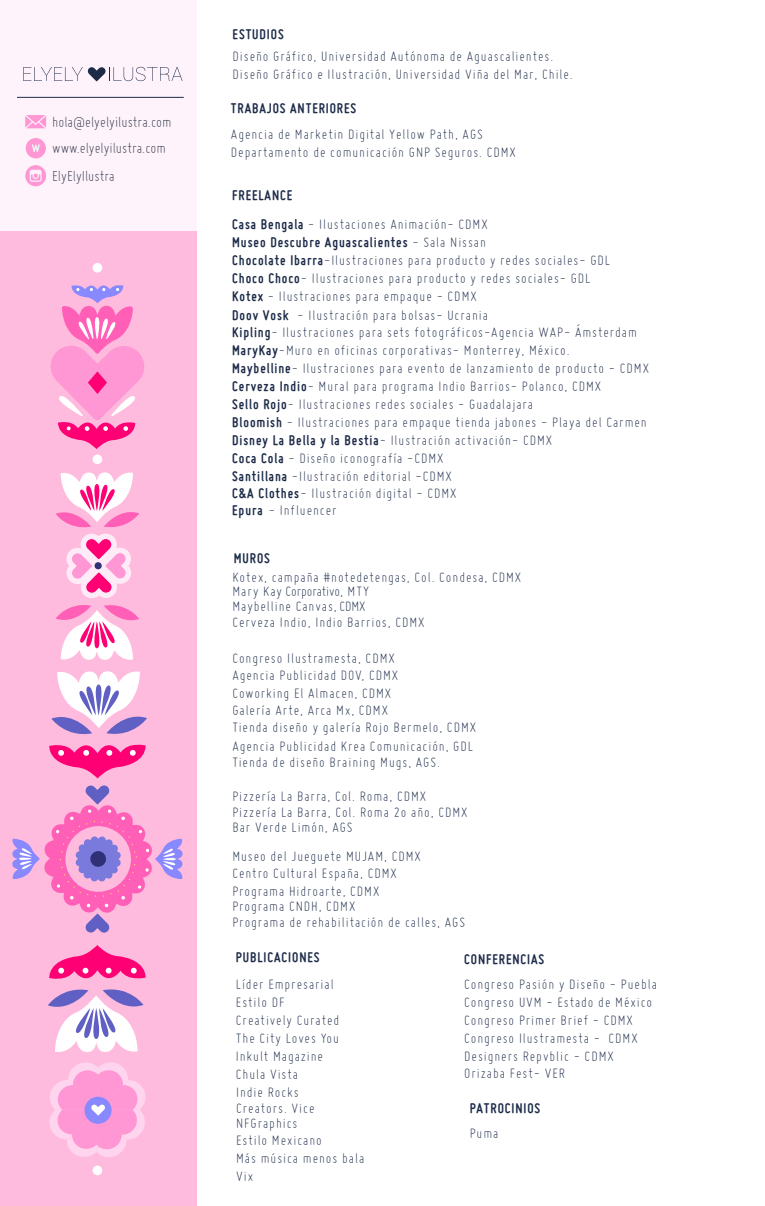
<style>
.page{position:relative;width:765px;height:1206px;background:#fff}
.page>*{position:absolute;margin:0;border:0;box-sizing:border-box;transform-origin:0 0}
.t1{font:300 15.88px "Miso";color:#2e374a}
.t2{font:300 15px/18px "Miso";letter-spacing:.06em;color:#1d2b49}
.t3{font:700 15px "Miso";letter-spacing:.06em;color:#1d2b49}
.s1{font-weight:700}
</style>
<div class="page">
<div style="left:0;top:230px;width:196px;height:976px;background:#fbd"></div>
<div style="left:0;top:0;width:196px;height:231px;background:#fff3fb"></div>
<hr style="left:17px;top:97px;width:167px;height:1px;background:#1d2b49">
<svg style="left:25px;top:115px;width:21px;height:13px"></svg>
<svg style="left:25px;top:165px;width:21px;height:21px"></svg>
<svg style="left:26px;top:138px;width:20px;height:20px"></svg>
<svg style="left:23px;top:67px;width:160px;height:14px"></svg>
<svg style="left:49px;top:1062px;width:96px;height:95px"></svg>
<svg style="left:49px;top:671px;width:98px;height:107px"></svg>
<svg style="left:48px;top:945px;width:98px;height:107px"></svg>
<svg style="left:56px;top:472px;width:83px;height:188px"></svg>
<div style="left:93px;top:454px;width:9px;height:10px;background:#fff;border-radius:50%"></div>
<div style="left:93px;top:1165px;width:9px;height:10px;background:#fff;border-radius:50%"></div>
<div style="left:93px;top:263px;width:9px;height:9px;background:#fff;border-radius:50%"></div>
<svg style="left:50px;top:285px;width:94px;height:164px"></svg>
<svg style="left:12px;top:785px;width:171px;height:147px"></svg>
<p class="t1" style="left:52px;top:113px;width:121px">hola@elyelyilustra.com</p>
<p class="t1" style="left:52px;top:139px;width:115px">www.elyelyilustra.com</p>
<p class="t1" style="left:52px;top:167px;width:64px">ElyElyIlustra</p>
<p class="t3" style="left:233px;top:25px;width:53px">ESTUDIOS</p>
<p class="t2" style="left:233px;top:47px;width:342px;line-height:17.5px">Diseño Gráfico, Universidad Autónoma de Aguascalientes.<br>Diseño Gráfico e Ilustración, Universidad Viña del Mar, Chile.</p>
<p class="t3" style="left:231px;top:99px;width:127px">TRABAJOS ANTERIORES</p>
<p class="t2" style="left:231px;top:125px;width:286px">Agencia de Marketin Digital Yellow Path, AGS<br>Departamento de comunicación GNP Seguros. CDMX</p>
<p class="t3" style="left:232px;top:187px;width:62px">FREELANCE</p>
<p class="t2" style="left:232px;top:214px;width:379px"><span class="s1">Casa Bengala</span> - Ilustaciones Animación- CDMX<br><span class="s1">Museo Descubre Aguascalientes</span> - Sala Nissan<br><span class="s1">Chocolate Ibarra</span>-Ilustraciones para producto y redes sociales- GDL <span class="s1">Choco Choco</span>- Ilustraciones para producto y redes sociales- GDL <span class="s1">Kotex</span> - Ilustraciones para empaque - CDMX<br><span class="s1">Doov Vosk</span></p>
<p class="t2" style="left:232px;top:323px;width:418px"><span class="s1">Kipling</span>- Ilustraciones para sets fotográficos-Agencia WAP- Ámsterdam <span class="s1">MaryKay</span>-Muro en oficinas corporativas- Monterrey, México.<br><span class="s1">Maybelline</span>- Ilustraciones para evento de lanzamiento de producto - CDMX <span class="s1">Cerveza Indio</span>- Mural para programa Indio Barrios- Polanco, CDMX<br><span class="s1">Sello Rojo</span>- Ilustraciones redes sociales - Guadalajara<br><span class="s1">Bloomish</span> - Ilustraciones para empaque tienda jabones - Playa del Carmen <span class="s1">Disney La Bella y la Bestia</span>- Ilustración activación- CDMX<br><span class="s1">Coca Cola</span> - Diseño iconografía -CDMX<br><span class="s1">Santillana</span> -Ilustración editorial -CDMX</p>
<p class="t2" style="left:232px;top:484px;width:226px;line-height:17.1px"><span class="s1">C&amp;A Clothes</span>- Ilustración digital - CDMX<br><span class="s1">Epura</span> - Influencer</p>
<p class="t2" style="left:298px;top:306px;width:192px">- Ilustración para bolsas- Ucrania</p>
<p class="t3" style="left:234px;top:549px;width:38px">MUROS</p>
<p class="t2" style="left:232px;top:567px;width:290px">Kotex, campaña #notedetengas, Col. Condesa, CDMX</p>
<p class="t2" style="left:232px;top:584px;width:138px;line-height:14.4px">Mary Kay Corporativo, MTY<br>Maybelline Canvas, CDMX</p>
<p class="t2" style="left:232px;top:613px;width:194px">Cerveza Indio, Indio Barrios, CDMX</p>
<p class="t2" style="left:232px;top:649px;width:167px;line-height:17.4px">Congreso Ilustramesta, CDMX<br>Agencia Publicidad DOV, CDMX</p>
<p class="t2" style="left:232px;top:683px;width:160px">Coworking El Almacen, CDMX</p>
<p class="t2" style="left:232px;top:702px;width:245px;line-height:16.8px">Galería Arte, Arca Mx, CDMX<br>Tienda diseño y galería Rojo Bermelo, CDMX</p>
<p class="t2" style="left:232px;top:753px;width:209px">Tienda de diseño Braining Mugs, AGS.</p>
<p class="t2" style="left:232px;top:737px;width:242px">Agencia Publicidad Krea Comunicación, GDL</p>
<p class="t2" style="left:232px;top:787px;width:195px">Pizzería La Barra, Col. Roma, CDMX</p>
<p class="t2" style="left:232px;top:803px;width:237px">Pizzería La Barra, Col. Roma 2o año, CDMX</p>
<p class="t2" style="left:232px;top:818px;width:122px">Bar Verde Limón, AGS</p>
<p class="t2" style="left:232px;top:848px;width:190px;line-height:17.1px">Museo del Jueguete MUJAM, CDMX<br>Centro Cultural España, CDMX<br>Programa Hidroarte, CDMX</p>
<p class="t2" style="left:232px;top:896px;width:124px">Programa CNDH, CDMX</p>
<p class="t2" style="left:232px;top:913px;width:234px">Programa de rehabilitación de calles, AGS</p>
<p class="t3" style="left:236px;top:949px;width:85px">PUBLICACIONES</p>
<p class="t2" style="left:236px;top:975px;width:99px">Líder Empresarial</p>
<p class="t2" style="left:236px;top:993px;width:105px">Estilo DF<br>Creatively Curated<br>The City Loves You<br>Inkult Magazine<br>Chula Vista<br>Indie Rocks</p>
<p class="t2" style="left:236px;top:1100px;width:80px;line-height:14.9px">Creators. Vice<br>NFGraphics</p>
<p class="t2" style="left:236px;top:1131px;width:130px">Estilo Mexicano<br>Más música menos bala<br>Vix</p>
<p class="t3" style="left:464px;top:951px;width:82px">CONFERENCIAS</p>
<p class="t2" style="left:464px;top:974px;width:194px">Congreso Pasión y Diseño - Puebla<br>Congreso UVM - Estado de México<br>Congreso Primer Brief - CDMX<br>Congreso Ilustramesta - CDMX<br>Designers Repvblic - CDMX<br>Orizaba Fest- VER</p>
<p class="t3" style="left:470px;top:1099px;width:72px">PATROCINIOS</p>
<p class="t2" style="left:470px;top:1123px;width:30px">Puma</p>
</div>
